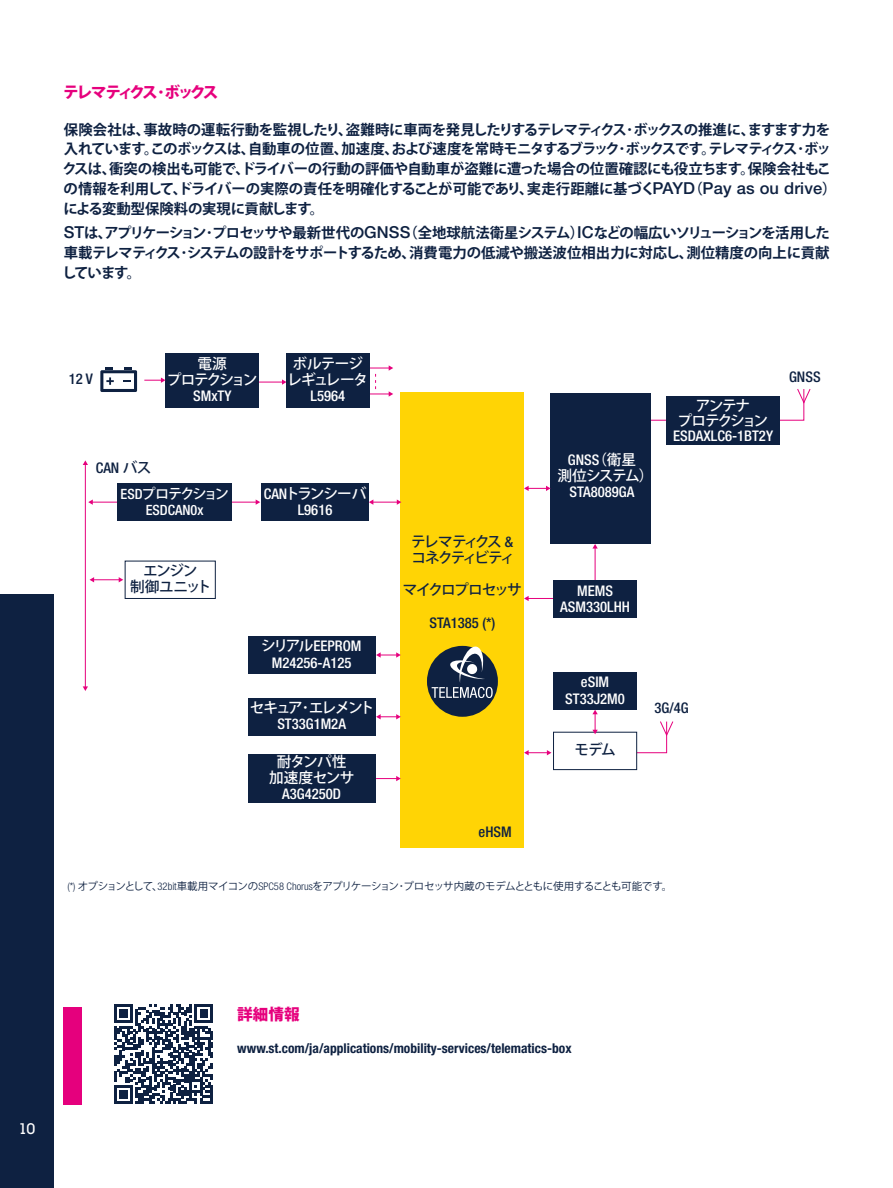
<style>
.page{position:relative;width:893px;height:1188px;background:#fff}
.page>*{position:absolute;margin:0;border:0;box-sizing:border-box;transform-origin:0 0}
.t1{font:15.6px "Koz Go Pro Heavy 90 msp RKSJ H";letter-spacing:-.2em;color:#e6007d}
.t2{font:15.6px "Koz Go Pro Heavy 90 msp RKSJ H";letter-spacing:-.14em;color:#e6007d}
.t3{font:500 15px "Lubalin Graph Std";color:#fff}
.t4{font:500 condensed 14.7px/16.2px "Helvetica Neue LT Std";color:#fff;text-align:center}
.t5{font:500 condensed 14.7px "Helvetica Neue LT Std";color:#0e2141}
.t6{font:14.7px/16.2px "Koz Go Pr 6 N Medium 90 msp RKSJ H";letter-spacing:-.13em;color:#fff;text-align:center}
.t7{font:14.7px/16.2px "Koz Go Pr 6 N Medium 90 msp RKSJ H";letter-spacing:-.11em;color:#0e2141;text-align:center}
.t8{font:14.7px "Koz Go Pr 6 N Medium 90 msp RKSJ H";letter-spacing:-.08em;color:#fff}
.t9{font:14.7px/16.2px "Koz Go Pr 6 N Medium 90 msp RKSJ H";letter-spacing:-.14em;color:#0e2141}
.t10{font:14.7px/16.2px "Koz Go Pr 6 N Medium 90 msp RKSJ H";letter-spacing:-.05em;color:#fff;text-align:center}
.t11{font:14.7px/16.2px "Koz Go Pr 6 N Medium 90 msp RKSJ H";letter-spacing:-.04em;color:#fff;text-align:center}
.t12{font:14.4px/19.8px "Koz Go Pro Bold 90 msp RKSJ H";letter-spacing:-.025em;color:#0e2141}
.t13{font:14.1px "Koz Go Pr 6 N Medium 90 msp RKSJ H";letter-spacing:-.14em;color:#fff}
.t14{font:500 condensed 14.1px "Helvetica Neue LT Std";color:#fff}
.t15{font:700 condensed 13.5px "Helvetica Neue LT Std";color:#0e2141}
.t16{font:10.5px "Koz Go Pr 6 N Regular 90 msp RKSJ H";letter-spacing:-.06em;color:#0e2141}
.s1{font-family:"Helvetica Neue LT Std";font-weight:500;font-size:16.5px}
.s2{font-family:"Koz Go Pr 6 N Medium 90 msp RKSJ H";font-weight:400;font-stretch:normal}
.s3{font-family:"Helvetica Neue LT Std";font-weight:500;font-stretch:condensed}
.s4{font-family:"Helvetica Neue LT Std";font-weight:300;font-stretch:condensed}
</style>
<div class="page">
<div style="left:0;top:594px;width:54px;height:594px;background:#0e2141"></div>
<svg style="left:114px;top:1005px;width:99px;height:99px"></svg>
<hr style="left:210px;top:1085px;width:3px;height:19px;background:#0e2141">
<div style="left:64px;top:1007px;width:18px;height:97px;background:#e5007d"></div>
<hr style="left:528px;top:598px;width:37px;height:1px;background:#e6007d">
<svg style="left:524px;top:596px;width:4px;height:5px"></svg>
<svg style="left:645px;top:389px;width:166px;height:32px"></svg>
<hr style="left:247px;top:382px;width:36px;height:1px;background:#e6007d">
<svg style="left:282px;top:379px;width:4px;height:6px"></svg>
<hr style="left:92px;top:502px;width:164px;height:1px;background:#e6007d">
<svg style="left:88px;top:499px;width:5px;height:6px"></svg>
<svg style="left:256px;top:499px;width:4px;height:6px"></svg>
<div style="left:550px;top:394px;width:101px;height:150px;background:#0e2141"></div>
<div style="left:166px;top:353px;width:93px;height:55px;background:#0e2141"></div>
<div style="left:286px;top:353px;width:83px;height:55px;background:#0e2141"></div>
<div style="left:117px;top:483px;width:114px;height:38px;background:#0e2141"></div>
<div style="left:666px;top:396px;width:113px;height:49px;background:#0e2141"></div>
<svg style="left:634px;top:721px;width:40px;height:33px"></svg>
<div style="left:261px;top:483px;width:108px;height:38px;background:#0e2141"></div>
<div style="left:401px;top:393px;width:123px;height:455px;background:#ffd405"></div>
<hr style="left:85px;top:464px;width:1px;height:223px;background:#e6007d">
<svg style="left:83px;top:686px;width:5px;height:5px"></svg>
<svg style="left:83px;top:460px;width:5px;height:5px"></svg>
<svg style="left:144px;top:378px;width:21px;height:5px"></svg>
<hr style="left:594px;top:548px;width:1px;height:33px;background:#e6007d">
<svg style="left:592px;top:544px;width:5px;height:5px"></svg>
<svg style="left:100px;top:367px;width:37px;height:25px"></svg>
<svg style="left:369px;top:365px;width:24px;height:32px"></svg>
<svg style="left:524px;top:486px;width:26px;height:5px"></svg>
<svg style="left:524px;top:750px;width:27px;height:5px"></svg>
<svg style="left:369px;top:499px;width:32px;height:6px"></svg>
<div style="left:553px;top:732px;width:83px;height:38px;background:#fff"></div>
<div style="left:553px;top:732px;width:84px;height:38px;border:1px solid #0e2141"></div>
<svg style="left:89px;top:577px;width:34px;height:5px"></svg>
<div style="left:248px;top:636px;width:127px;height:38px;background:#0e2141"></div>
<div style="left:553px;top:581px;width:83px;height:37px;background:#0e2141"></div>
<div style="left:553px;top:672px;width:83px;height:38px;background:#0e2141"></div>
<svg style="left:376px;top:652px;width:25px;height:6px"></svg>
<svg style="left:376px;top:714px;width:25px;height:5px"></svg>
<div style="left:248px;top:698px;width:127px;height:37px;background:#0e2141"></div>
<div style="left:248px;top:754px;width:127px;height:49px;background:#0e2141"></div>
<svg style="left:376px;top:776px;width:25px;height:5px"></svg>
<div style="left:125px;top:561px;width:91px;height:38px;border:1px solid #0e2141"></div>
<svg style="left:592px;top:710px;width:5px;height:24px"></svg>
<div style="left:427px;top:646px;width:71px;height:71px;background:#0e2141;border-radius:50%"></div>
<svg style="left:431px;top:646px;width:61px;height:52px"></svg>
<p class="t1" style="left:63px;top:86px;width:157px">テレマティクス･ボックス</p>
<p class="t12" style="left:62px;top:121px;width:775px">保険会社は、事故時の運転行動を監視したり、盗難時に車両を発見したりするテレマティクス･ボックスの推進に、ますます力を入れています。このボックスは、自動車の位置、加速度、および速度を常時モニタするブラック･ボックスです。テレマティクス･ボックスは、衝突の検出も可能で、ドライバーの行動の評価や自動車が盗難に遭った場合の位置確認にも役立ちます。保険会社もこの情報を利用して、ドライバーの実際の責任を明確化することが可能であり、実走行距離に基づく<span class="s1">PAYD</span>（<span class="s1">Pay as ou drive</span>）による変動型保険料の実現に貢献します。</p>
<p class="t12" style="left:62px;top:225px;width:769px;text-align:justify"><span class="s1">ST</span>は、アプリケーション･プロセッサや最新世代の<span class="s1">GNSS</span>（全地球航法衛星システム）<span class="s1">IC</span>などの幅広いソリューションを活用した車載テレマティクス･システムの設計をサポートするため、消費電力の低減や搬送波位相出力に対応し、測位精度の向上に貢献しています。</p>
<p class="t10" style="left:287px;top:357px;width:83px">ボルテージレギュレータ</p>
<p class="t4" style="left:310px;top:389px;width:36px">L5964</p>
<p class="t6" style="left:167px;top:357px;width:92px">電源<br>プロテクション</p>
<p class="t4" style="left:193px;top:389px;width:40px">SMxTY</p>
<p class="t5" style="left:69px;top:374px;width:26px">12 V</p>
<p class="t5" style="left:789px;top:372px;width:33px">GNSS</p>
<p class="t6" style="left:677px;top:400px;width:92px;line-height:15px">アンテナ<br>プロテクション</p>
<p class="t4" style="left:673px;top:429px;width:101px">ESDAXLC6-1BT2Y</p>
<p class="t5" style="left:96px;top:462px;width:57px">CAN <span class="s2">バス</span></p>
<p class="t13" style="left:120px;top:488px;width:110px"><span class="s3">ESD</span>プロテクション</p>
<p class="t14" style="left:146px;top:505px;width:59px">ESDCAN0x</p>
<p class="t7" style="left:130px;top:565px;width:83px">エンジン<br>制御ユニット</p>
<p class="t8" style="left:264px;top:488px;width:104px"><span class="s3">CAN</span>トランシーバ</p>
<p class="t4" style="left:298px;top:503px;width:36px">L9616</p>
<p class="t4" style="left:261px;top:639px;width:102px"><span class="s2">シリアル</span>EEPROM<br>M24256-A125</p>
<p class="t6" style="left:250px;top:702px;width:126px">セキュア･エレメント</p>
<p class="t4" style="left:277px;top:717px;width:70px">ST33G1M2A</p>
<p class="t11" style="left:269px;top:755px;width:87px">耐タンパ性加速度センサ</p>
<p class="t4" style="left:282px;top:787px;width:60px">A3G4250D</p>
<p class="t9" style="left:411px;top:535px;width:105px">テレマティクス <span class="s3">&amp;</span>コネクティビティ</p>
<p class="t7" style="left:403px;top:584px;width:120px">マイクロプロセッサ</p>
<p class="t5" style="left:429px;top:617px;width:67px">STA1385 (*)</p>
<p class="t5" style="left:478px;top:826px;width:35px">eHSM</p>
<p class="t4" style="left:568px;top:453px;width:70px">GNSS<span class="s2">（衛星</span></p>
<p class="t8" style="left:557px;top:470px;width:97px">測位システム）</p>
<p class="t4" style="left:569px;top:485px;width:66px">STA8089GA</p>
<p class="t4" style="left:560px;top:584px;width:71px">MEMS<br>ASM330LHH</p>
<p class="t4" style="left:565px;top:675px;width:61px">eSIM<br>ST33J2M0</p>
<p class="t7" style="left:574px;top:744px;width:43px">モデム</p>
<p class="t5" style="left:654px;top:703px;width:36px">3G/4G</p>
<p class="t16" style="left:67px;top:882px;width:606px"><span class="s4">(*)</span> オプションとして、<span class="s4">32bit</span>車載用マイコンの<span class="s4">SPC58 Chorus</span>をアプリケーション･プロセッサ内蔵のモデムとともに使用することも可能です。</p>
<p class="t3" style="left:19px;top:1120px;width:18px">10</p>
<p class="t2" style="left:237px;top:1008px;width:64px">詳細情報</p>
<p class="t15" style="left:237px;top:1043px;width:336px">www.st.com/ja/applications/mobility-services/telematics-box</p>
</div>
